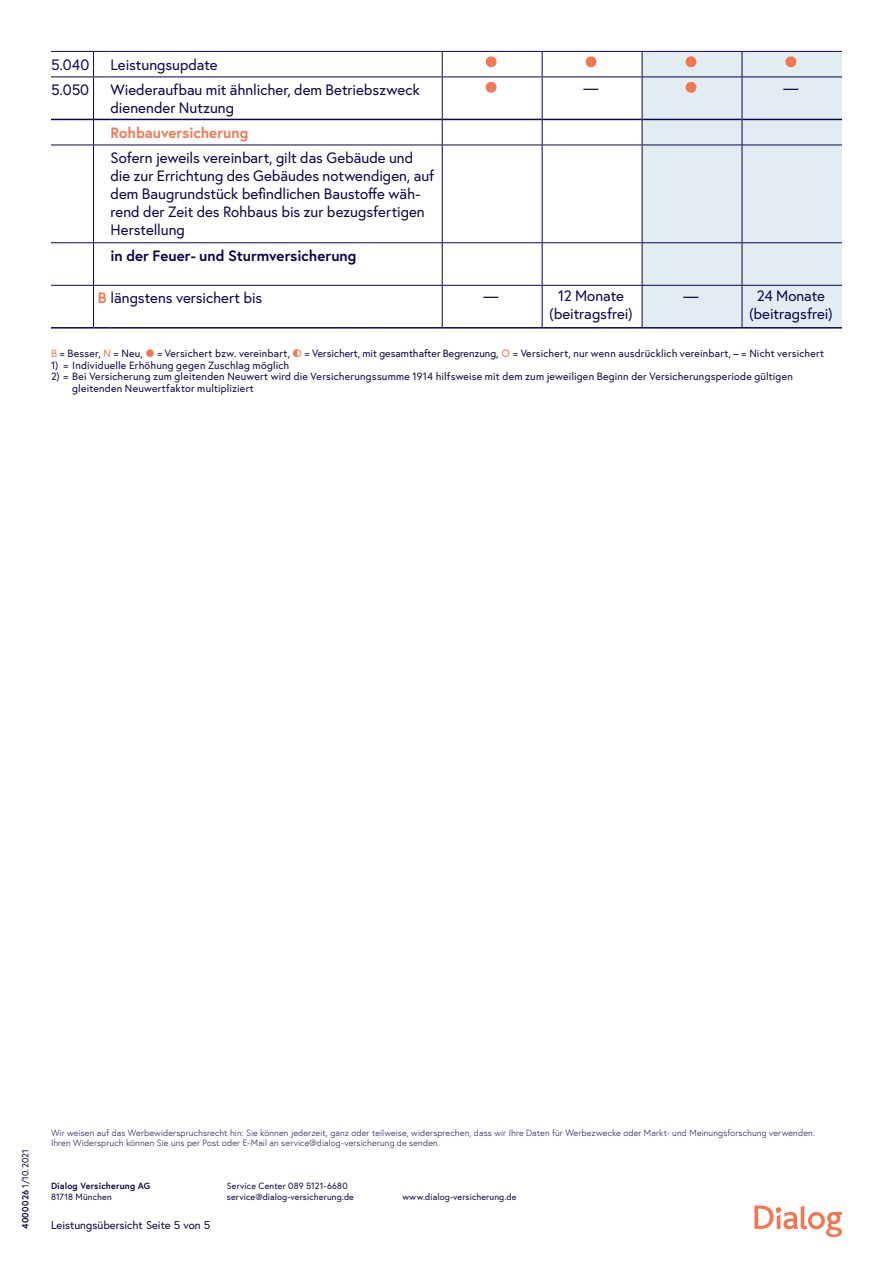
<style>
.page{position:relative;width:893px;height:1263px;background:#fff}
.page>*{position:absolute;margin:0;border:0;box-sizing:border-box;transform-origin:0 0}
.Tabellentext_links{font:15px/18px "Europa";letter-spacing:-.005em;color:#0d0449}
.Tabellentext_links-2{font:700 15px "Europa";letter-spacing:.005em;color:#0d0449}
.Tabellentext_links-3{font:700 15px "Europa";color:#f37650}
.t1{font:11.25px "Europa";color:#0d0449}
._05_Fussnote{font:10.5px/11.6px "Europa";letter-spacing:.02em;color:#0d0449}
._05_Fussnote-2{font:10.5px "Europa";color:#0d0449}
.legal_texts{font:300 9px "Europa";letter-spacing:.015em;color:#0d0449}
.legal_texts-2{font:9px "Europa";letter-spacing:.015em;color:#0d0449}
.legal_texts-3{font:700 9px "Europa";letter-spacing:.015em;color:#0d0449}
._05_Fussnote-3{font:9px "Europa";letter-spacing:.02em;color:#0d0449}
.s1{font-weight:700;color:#f37650}
.s2{color:#f37650}
.s3{font-weight:700}
</style>
<div class="page">
<hr style="left:51px;top:119px;width:42px;height:1px;background:#0d0449">
<hr style="left:111px;top:119px;width:331px;height:1px;background:#0d0449">
<hr style="left:443px;top:119px;width:99px;height:1px;background:#0d0449">
<hr style="left:543px;top:119px;width:99px;height:1px;background:#0d0449">
<hr style="left:51px;top:327px;width:43px;height:2px;background:#0d0449">
<svg style="left:94px;top:327px;width:17px;height:2px"></svg>
<hr style="left:111px;top:327px;width:331px;height:2px;background:#0d0449">
<hr style="left:442px;top:327px;width:100px;height:2px;background:#0d0449">
<hr style="left:542px;top:327px;width:100px;height:2px;background:#0d0449">
<hr style="left:642px;top:327px;width:100px;height:2px;background:#0d0449">
<hr style="left:742px;top:327px;width:100px;height:2px;background:#0d0449">
<hr style="left:51px;top:145px;width:43px;height:1px;background:#0d0449">
<hr style="left:111px;top:145px;width:331px;height:1px;background:#0d0449">
<hr style="left:442px;top:145px;width:100px;height:1px;background:#0d0449">
<hr style="left:542px;top:145px;width:100px;height:1px;background:#0d0449">
<hr style="left:51px;top:242px;width:43px;height:1px;background:#0d0449">
<svg style="left:94px;top:242px;width:17px;height:1px"></svg>
<hr style="left:111px;top:242px;width:331px;height:1px;background:#0d0449">
<hr style="left:442px;top:242px;width:100px;height:1px;background:#0d0449">
<hr style="left:542px;top:242px;width:100px;height:1px;background:#0d0449">
<hr style="left:51px;top:285px;width:43px;height:1px;background:#0d0449">
<svg style="left:94px;top:285px;width:17px;height:1px"></svg>
<hr style="left:111px;top:285px;width:331px;height:1px;background:#0d0449">
<hr style="left:442px;top:285px;width:100px;height:1px;background:#0d0449">
<hr style="left:542px;top:285px;width:100px;height:1px;background:#0d0449">
<svg style="left:442px;top:52px;width:1px;height:25px"></svg>
<svg style="left:542px;top:52px;width:1px;height:25px"></svg>
<hr style="left:93px;top:77px;width:1px;height:42px;background:#0d0449">
<hr style="left:442px;top:77px;width:1px;height:42px;background:#0d0449">
<hr style="left:542px;top:77px;width:1px;height:42px;background:#0d0449">
<svg style="left:93px;top:119px;width:18px;height:27px"></svg>
<svg style="left:442px;top:119px;width:1px;height:26px"></svg>
<svg style="left:542px;top:119px;width:1px;height:26px"></svg>
<hr style="left:93px;top:145px;width:1px;height:97px;background:#0d0449">
<hr style="left:442px;top:145px;width:1px;height:97px;background:#0d0449">
<hr style="left:542px;top:145px;width:1px;height:97px;background:#0d0449">
<hr style="left:93px;top:243px;width:1px;height:42px;background:#0d0449">
<hr style="left:442px;top:243px;width:1px;height:42px;background:#0d0449">
<hr style="left:542px;top:243px;width:1px;height:42px;background:#0d0449">
<hr style="left:93px;top:286px;width:1px;height:41px;background:#0d0449">
<hr style="left:442px;top:286px;width:1px;height:41px;background:#0d0449">
<hr style="left:542px;top:286px;width:1px;height:41px;background:#0d0449">
<hr style="left:51px;top:51px;width:43px;height:1px;background:#0d0449">
<hr style="left:111px;top:51px;width:331px;height:1px;background:#0d0449">
<hr style="left:442px;top:51px;width:100px;height:1px;background:#0d0449">
<hr style="left:542px;top:51px;width:100px;height:1px;background:#0d0449">
<hr style="left:51px;top:77px;width:43px;height:1px;background:#0d0449">
<svg style="left:93px;top:51px;width:18px;height:27px"></svg>
<hr style="left:111px;top:77px;width:331px;height:1px;background:#0d0449">
<hr style="left:442px;top:77px;width:100px;height:1px;background:#0d0449">
<hr style="left:542px;top:77px;width:100px;height:1px;background:#0d0449">
<svg style="left:486px;top:56px;width:11px;height:11px"></svg>
<svg style="left:586px;top:56px;width:10px;height:11px"></svg>
<svg style="left:486px;top:82px;width:11px;height:11px"></svg>
<div style="left:642px;top:51px;width:200px;height:277px;background:#e2edf2"></div>
<svg style="left:754px;top:1205px;width:88px;height:32px"></svg>
<p class="Tabellentext_links" style="left:51px;top:55px;width:40px">5.040</p>
<p class="Tabellentext_links" style="left:111px;top:55px;width:109px">Leistungsupdate</p>
<p class="Tabellentext_links" style="left:51px;top:80px;width:40px">5.050</p>
<p class="Tabellentext_links" style="left:111px;top:80px;width:311px">Wiederaufbau mit ähnlicher, dem Betriebszweck dienender Nutzung</p>
<p class="Tabellentext_links" style="left:584px;top:78px;width:16px">—</p>
<p class="Tabellentext_links" style="left:783px;top:78px;width:16px">—</p>
<p class="Tabellentext_links-3" style="left:111px;top:122px;width:139px">Rohbauversicherung</p>
<p class="Tabellentext_links" style="left:111px;top:149px;width:325px">Sofern jeweils vereinbart, gilt das Gebäude und die zur Errichtung des Gebäudes notwendigen, auf dem Baugrundstück befindlichen Baustoffe wäh&shy;rend der Zeit des Rohbaus bis zur bezugsfertigen Herstellung</p>
<p class="Tabellentext_links-2" style="left:111px;top:245px;width:247px">in der Feuer- und Sturmversicherung</p>
<p class="Tabellentext_links" style="left:98px;top:289px;width:166px"><span class="s1">B</span> längstens versichert bis</p>
<p class="Tabellentext_links" style="left:484px;top:287px;width:16px">—</p>
<p class="Tabellentext_links" style="left:549px;top:287px;width:85px;text-align:center">12 Monate (beitragsfrei)</p>
<p class="Tabellentext_links" style="left:683px;top:287px;width:16px">—</p>
<p class="Tabellentext_links" style="left:749px;top:287px;width:85px;text-align:center">24 Monate (beitragsfrei)</p>
<p class="_05_Fussnote" style="left:51px;top:347px;width:93px"><span class="s2">B</span> = Besser, <span class="s2">N</span> = Neu,</p>
<p class="_05_Fussnote" style="left:157px;top:347px;width:134px">= Versichert bzw. vereinbart,</p>
<p class="_05_Fussnote-2" style="left:304px;top:347px;width:196px">= Versichert, mit gesamthafter Begrenzung,</p>
<p class="_05_Fussnote" style="left:513px;top:347px;width:313px">= Versichert, nur wenn ausdrücklich vereinbart, – = Nicht versichert</p>
<p class="_05_Fussnote" style="left:51px;top:359px;width:240px">1) = Individuelle Erhöhung gegen Zuschlag möglich</p>
<p class="_05_Fussnote" style="left:72px;top:371px;width:722px;text-indent:-21px">2) = Bei Versicherung zum gleitenden Neuwert wird die Versicherungssumme 1914 hilfsweise mit dem zum jeweiligen Beginn der Versicherungsperiode gültigen gleitenden Neuwertfaktor multipliziert</p>
<p class="_05_Fussnote-3" style="left:20px;top:1229px;width:81px;rotate:-90deg"><span class="s3">4000026</span> 1/10.2021</p>
<p class="legal_texts" style="left:51px;top:1127px;width:765px">Wir weisen auf das Werbewiderspruchsrecht hin: Sie können jederzeit, ganz oder teilweise, widersprechen, dass wir Ihre Daten für Werbezwecke oder Markt- und Meinungsforschung verwenden.</p>
<p class="legal_texts" style="left:51px;top:1137px;width:390px">Ihren Widerspruch können Sie uns per Post oder E-Mail an service@dialog-versicherung.de senden.</p>
<p class="legal_texts-3" style="left:51px;top:1180px;width:101px">Dialog Versicherung AG</p>
<p class="legal_texts-2" style="left:51px;top:1191px;width:62px">81718 München</p>
<p class="t1" style="left:51px;top:1218px;width:161px">Leistungsübersicht Seite 5 von 5</p>
<p class="legal_texts-2" style="left:227px;top:1180px;width:122px">Service Center 089 5121-6680</p>
<p class="legal_texts-2" style="left:227px;top:1191px;width:129px">service@dialog-versicherung.de</p>
<p class="legal_texts-2" style="left:403px;top:1191px;width:115px">www.dialog-versicherung.de</p>
</div>
